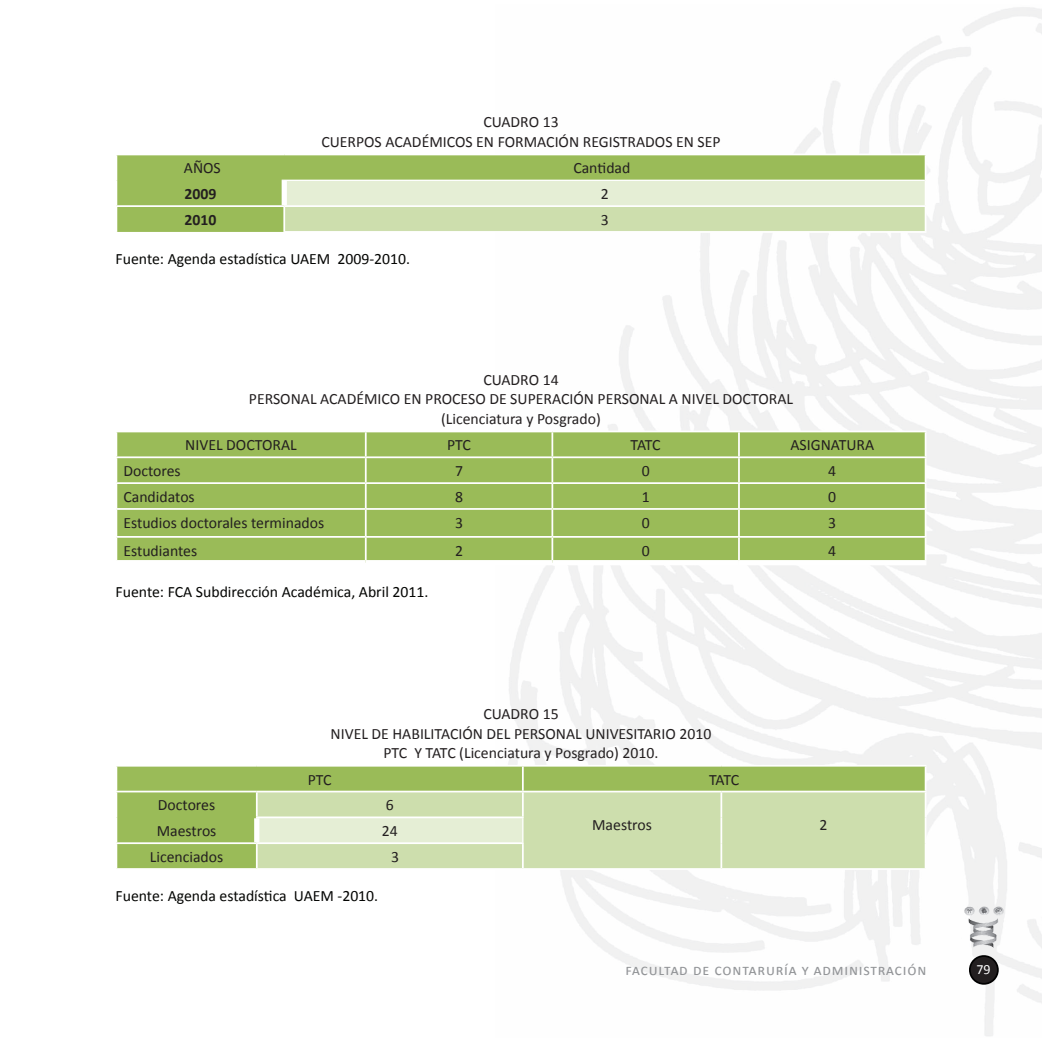
<style>
.page{position:relative;width:1042px;height:1042px;background:#fff}
.page>*{position:absolute;margin:0;border:0;box-sizing:border-box;transform-origin:0 0}
.t1{font:15.75px/19.2px "Calibri";color:#231f20;text-align:center}
.t2{font:15.75px "Calibri";color:#040503}
.t3{font:15.75px "Calibri";letter-spacing:.05em;color:#939598}
.t4{font:700 15.75px "Calibri";color:#231f20}
.t5{font:14px "Calibri";color:#fff}
</style>
<div class="page">
<img style="left:508px;top:7px;width:534px;height:1029px">
<div style="left:970px;top:956px;width:28px;height:28px;background:#231f20;border-radius:50%"></div>
<div style="left:969px;top:955px;width:29px;height:29px;border:2px solid #000;border-radius:50%"></div>
<img style="left:961px;top:905px;width:44px;height:42px">
<div style="left:117px;top:155px;width:807px;height:77px;background:#9abb58"></div>
<div style="left:284px;top:180px;width:641px;height:26px;background:#e5eed5"></div>
<div style="left:284px;top:206px;width:641px;height:26px;background:#cddead"></div>
<hr style="left:924px;top:155px;width:2px;height:25px;background:#fff">
<hr style="left:924px;top:180px;width:2px;height:25px;background:#fff">
<hr style="left:282px;top:180px;width:642px;height:1px;background:#fff">
<hr style="left:284px;top:154px;width:642px;height:1px;background:#fff">
<div style="left:282px;top:181px;width:5px;height:24px;background:#fff"></div>
<hr style="left:116px;top:205px;width:168px;height:2px;background:#fff">
<hr style="left:284px;top:205px;width:642px;height:2px;background:#fff">
<hr style="left:283px;top:231px;width:643px;height:2px;background:#fff">
<hr style="left:283px;top:207px;width:2px;height:24px;background:#fff">
<hr style="left:924px;top:207px;width:2px;height:24px;background:#fff">
<div style="left:117px;top:432px;width:807px;height:128px;background:#9abb58"></div>
<hr style="left:366px;top:431px;width:186px;height:1px;background:#fff">
<hr style="left:552px;top:431px;width:187px;height:1px;background:#fff">
<hr style="left:739px;top:431px;width:187px;height:1px;background:#fff">
<hr style="left:116px;top:456px;width:250px;height:2px;background:#fff">
<hr style="left:366px;top:456px;width:186px;height:2px;background:#fff">
<hr style="left:552px;top:456px;width:187px;height:2px;background:#fff">
<hr style="left:739px;top:456px;width:187px;height:2px;background:#fff">
<hr style="left:116px;top:482px;width:250px;height:2px;background:#fff">
<hr style="left:366px;top:482px;width:186px;height:2px;background:#fff">
<hr style="left:552px;top:482px;width:187px;height:2px;background:#fff">
<hr style="left:739px;top:482px;width:187px;height:2px;background:#fff">
<hr style="left:116px;top:508px;width:250px;height:2px;background:#fff">
<hr style="left:366px;top:508px;width:186px;height:2px;background:#fff">
<hr style="left:552px;top:508px;width:187px;height:2px;background:#fff">
<hr style="left:739px;top:508px;width:187px;height:2px;background:#fff">
<hr style="left:116px;top:536px;width:250px;height:2px;background:#fff">
<hr style="left:366px;top:536px;width:186px;height:2px;background:#fff">
<hr style="left:552px;top:536px;width:187px;height:2px;background:#fff">
<hr style="left:739px;top:536px;width:187px;height:2px;background:#fff">
<div style="left:366px;top:560px;width:186px;height:5px;background:#fff"></div>
<div style="left:552px;top:560px;width:187px;height:5px;background:#fff"></div>
<div style="left:739px;top:560px;width:187px;height:5px;background:#fff"></div>
<hr style="left:365px;top:432px;width:2px;height:24px;background:#fff">
<hr style="left:551px;top:432px;width:2px;height:24px;background:#fff">
<hr style="left:738px;top:432px;width:2px;height:24px;background:#fff">
<hr style="left:924px;top:432px;width:2px;height:24px;background:#fff">
<hr style="left:365px;top:458px;width:2px;height:24px;background:#fff">
<hr style="left:551px;top:458px;width:2px;height:24px;background:#fff">
<hr style="left:738px;top:458px;width:2px;height:24px;background:#fff">
<hr style="left:924px;top:458px;width:2px;height:24px;background:#fff">
<hr style="left:365px;top:484px;width:2px;height:24px;background:#fff">
<hr style="left:551px;top:484px;width:2px;height:24px;background:#fff">
<hr style="left:738px;top:484px;width:2px;height:24px;background:#fff">
<hr style="left:924px;top:484px;width:2px;height:24px;background:#fff">
<hr style="left:365px;top:510px;width:2px;height:26px;background:#fff">
<hr style="left:551px;top:510px;width:2px;height:26px;background:#fff">
<hr style="left:738px;top:510px;width:2px;height:26px;background:#fff">
<hr style="left:924px;top:510px;width:2px;height:26px;background:#fff">
<hr style="left:365px;top:538px;width:2px;height:22px;background:#fff">
<hr style="left:551px;top:538px;width:2px;height:22px;background:#fff">
<hr style="left:738px;top:538px;width:2px;height:22px;background:#fff">
<hr style="left:924px;top:538px;width:2px;height:22px;background:#fff">
<div style="left:117px;top:766px;width:807px;height:102px;background:#9abb58"></div>
<div style="left:258px;top:792px;width:666px;height:76px;background:#cddead"></div>
<div style="left:257px;top:817px;width:266px;height:26px;background:#e5eed5"></div>
<hr style="left:924px;top:766px;width:2px;height:24px;background:#fff">
<svg style="left:522px;top:818px;width:1px;height:24px"></svg>
<hr style="left:257px;top:765px;width:266px;height:1px;background:#fff">
<hr style="left:522px;top:766px;width:2px;height:24px;background:#fff">
<hr style="left:523px;top:765px;width:198px;height:1px;background:#fff">
<hr style="left:721px;top:765px;width:205px;height:1px;background:#fff">
<hr style="left:116px;top:790px;width:141px;height:2px;background:#fff">
<hr style="left:257px;top:790px;width:266px;height:2px;background:#fff">
<hr style="left:523px;top:790px;width:198px;height:2px;background:#fff">
<hr style="left:721px;top:790px;width:205px;height:2px;background:#fff">
<hr style="left:924px;top:792px;width:2px;height:25px;background:#fff">
<hr style="left:924px;top:817px;width:2px;height:26px;background:#fff">
<hr style="left:924px;top:843px;width:2px;height:25px;background:#fff">
<hr style="left:256px;top:816px;width:268px;height:2px;background:#fff">
<hr style="left:256px;top:792px;width:2px;height:24px;background:#fff">
<hr style="left:522px;top:792px;width:2px;height:24px;background:#fff">
<hr style="left:720px;top:792px;width:2px;height:25px;background:#fff">
<hr style="left:720px;top:817px;width:2px;height:26px;background:#fff">
<hr style="left:720px;top:843px;width:2px;height:25px;background:#fff">
<div style="left:254px;top:818px;width:5px;height:24px;background:#fff"></div>
<hr style="left:116px;top:842px;width:141px;height:2px;background:#fff">
<hr style="left:257px;top:842px;width:267px;height:2px;background:#fff">
<hr style="left:257px;top:868px;width:266px;height:2px;background:#fff">
<hr style="left:523px;top:868px;width:198px;height:2px;background:#fff">
<hr style="left:721px;top:868px;width:205px;height:2px;background:#fff">
<hr style="left:256px;top:844px;width:2px;height:24px;background:#fff">
<hr style="left:522px;top:844px;width:2px;height:24px;background:#fff">
<p class="t1" style="left:321px;top:112px;width:401px">CUADRO 13<br>CUERPOS ACADÉMICOS EN FORMACIÓN REGISTRADOS EN SEP</p>
<p class="t1" style="left:184px;top:158px;width:38px">AÑOS</p>
<p class="t1" style="left:573px;top:158px;width:59px">Cantidad</p>
<p class="t4" style="left:184px;top:184px;width:33px">2009</p>
<p class="t1" style="left:601px;top:183px;width:9px">2</p>
<p class="t4" style="left:184px;top:210px;width:33px">2010</p>
<p class="t1" style="left:601px;top:209px;width:9px">3</p>
<p class="t2" style="left:116px;top:249px;width:296px">Fuente: Agenda estadística UAEM 2009-2010.</p>
<p class="t1" style="left:249px;top:369px;width:546px">CUADRO 14<br>PERSONAL ACADÉMICO EN PROCESO DE SUPERACIÓN PERSONAL A NIVEL DOCTORAL (Licenciatura y Posgrado)</p>
<p class="t1" style="left:185px;top:435px;width:113px">NIVEL DOCTORAL</p>
<p class="t1" style="left:447px;top:435px;width:25px">PTC</p>
<p class="t1" style="left:630px;top:435px;width:32px">TATC</p>
<p class="t1" style="left:790px;top:435px;width:85px">ASIGNATURA</p>
<p class="t1" style="left:123px;top:460px;width:59px">Doctores</p>
<p class="t1" style="left:455px;top:460px;width:9px">7</p>
<p class="t1" style="left:642px;top:460px;width:9px">0</p>
<p class="t1" style="left:828px;top:460px;width:9px">4</p>
<p class="t1" style="left:123px;top:486px;width:73px">Candidatos</p>
<p class="t1" style="left:455px;top:486px;width:9px">8</p>
<p class="t1" style="left:642px;top:486px;width:9px">1</p>
<p class="t1" style="left:828px;top:486px;width:9px">0</p>
<p class="t1" style="left:123px;top:512px;width:202px">Estudios doctorales terminados</p>
<p class="t1" style="left:455px;top:512px;width:9px">3</p>
<p class="t1" style="left:642px;top:512px;width:9px">0</p>
<p class="t1" style="left:828px;top:512px;width:9px">3</p>
<p class="t1" style="left:123px;top:540px;width:75px">Estudiantes</p>
<p class="t1" style="left:455px;top:540px;width:9px">2</p>
<p class="t1" style="left:642px;top:540px;width:9px">0</p>
<p class="t1" style="left:828px;top:540px;width:9px">4</p>
<p class="t2" style="left:116px;top:582px;width:314px">Fuente: FCA Subdirección Académica, Abril 2011.</p>
<p class="t1" style="left:331px;top:704px;width:382px">CUADRO 15<br>NIVEL DE HABILITACIÓN DEL PERSONAL UNIVESITARIO 2010<br>PTC Y TATC (Licenciatura y Posgrado) 2010.</p>
<p class="t1" style="left:308px;top:769px;width:25px">PTC</p>
<p class="t1" style="left:709px;top:769px;width:32px">TATC</p>
<p class="t1" style="left:158px;top:795px;width:59px">Doctores</p>
<p class="t1" style="left:386px;top:795px;width:9px">6</p>
<p class="t1" style="left:157px;top:820px;width:61px">Maestros</p>
<p class="t1" style="left:382px;top:820px;width:17px">24</p>
<p class="t1" style="left:150px;top:846px;width:75px">Licenciados</p>
<p class="t1" style="left:391px;top:846px;width:9px">3</p>
<p class="t2" style="left:115px;top:886px;width:264px">Fuente: Agenda estadística UAEM -2010.</p>
<p class="t1" style="left:592px;top:814px;width:61px">Maestros</p>
<p class="t1" style="left:819px;top:814px;width:9px">2</p>
<p class="t3" style="left:625px;top:959px;width:302px">facultad de contaruría y administración</p>
<p class="t5" style="left:976px;top:961px;width:16px">79</p>
</div>
